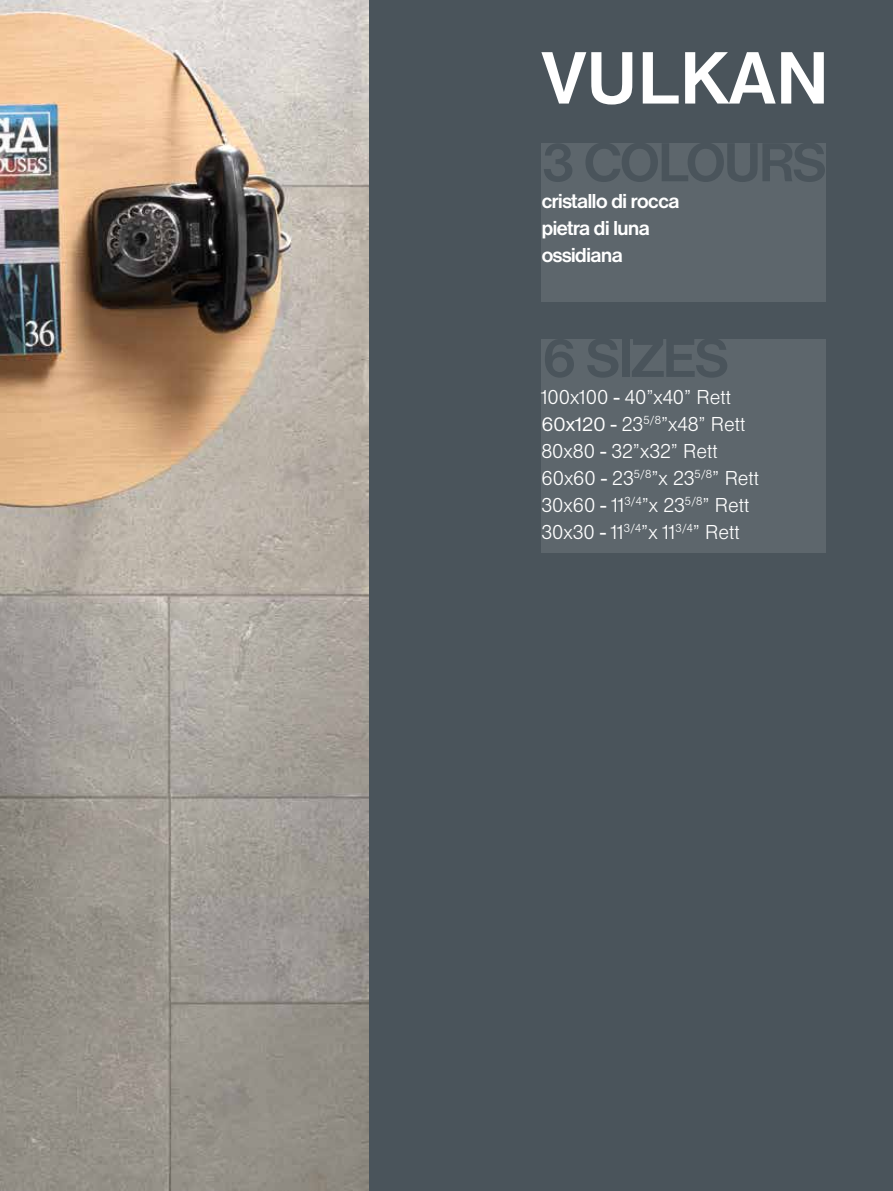
<style>
.page{position:relative;width:893px;height:1191px;background:#4a545b}
.page>*{position:absolute;margin:0;border:0;box-sizing:border-box;transform-origin:0 0}
.t1{font:700 76.95px "Nimbus San D";color:#fff}
.t2{font:21px/27px "Nimbus San D Ligh";color:#fff}
.t3{font:700 21px/27px "Nimbus San D";letter-spacing:-.05em;color:#fff}
.s1{font-family:"Nimbus San D"}
</style>
<div class="page">
<img style="left:0;top:0;width:368px;height:1191px">
<div style="left:541px;top:143px;width:285px;height:159px;background:#5d666c"></div>
<div style="left:541px;top:339px;width:285px;height:214px;background:#5d666c"></div>
<h1 class="t1" style="left:541px;top:35px;width:289px">VULKAN</h1>
<p class="t3" style="left:541px;top:187px;width:140px">cristallo di rocca pietra di luna ossidiana</p>
<p class="t2" style="left:541px;top:383px;width:219px">100x100 <span class="s1">-</span> 40”x40” Rett<br><span class="s1">60x120 -</span> 23<sup>5/8</sup>”x48” Rett<br>80x80 <span class="s1">-</span> 32”x32” Rett<br>60x60 <span class="s1">-</span> 23<sup>5/8</sup>”x 23<sup>5/8</sup>” Rett<br>30x60 <span class="s1">-</span> 11<sup>3/4</sup>”x 23<sup>5/8</sup>” Rett<br>30x30 <span class="s1">-</span> 11<sup>3/4</sup>”x 11<sup>3/4</sup>” Rett</p>
</div>
